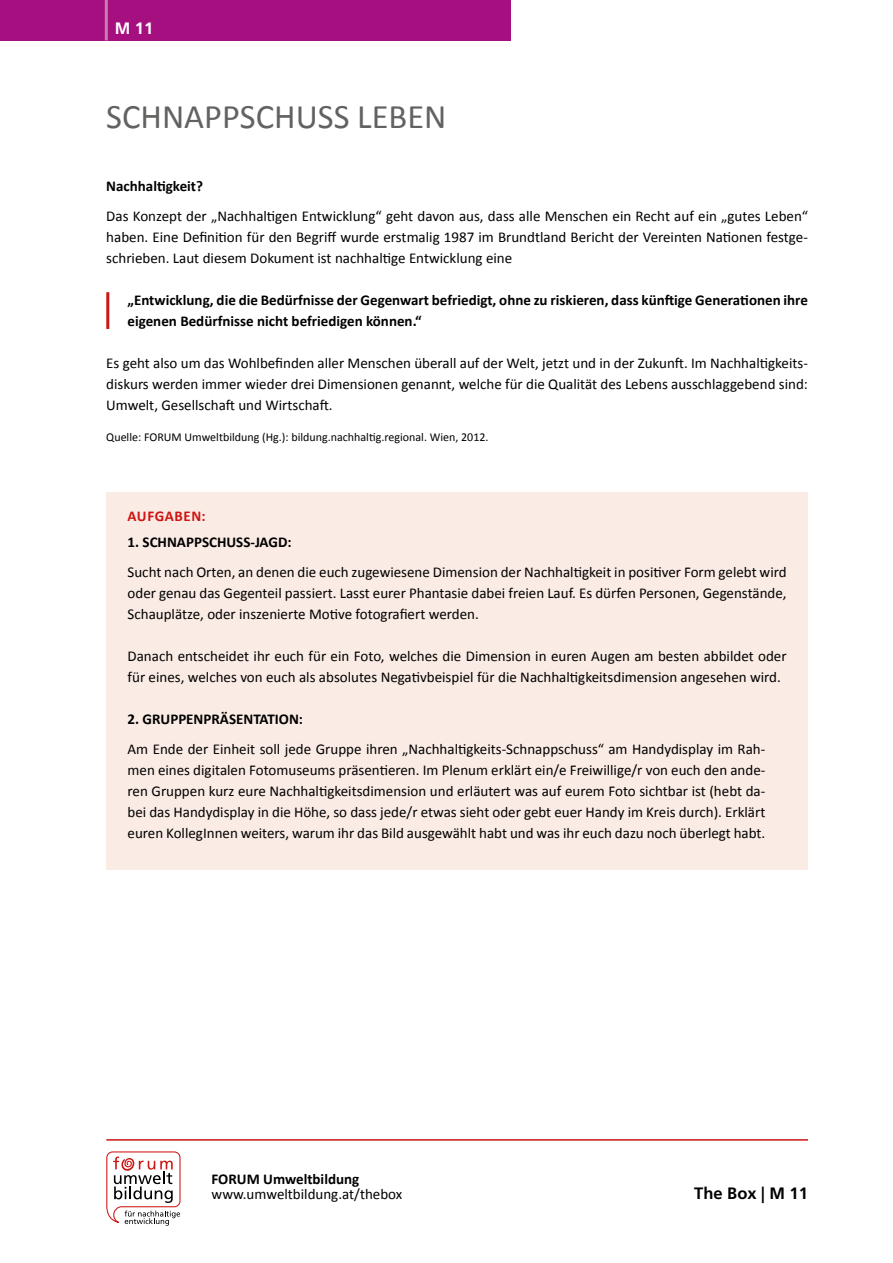
<style>
.page{position:relative;width:893px;height:1263px;background:#fff}
.page>*{position:absolute;margin:0;border:0;box-sizing:border-box;transform-origin:0 0}
.t1{font:34.5px "Calibri";color:#626261}
.t2{font:700 16.5px "Frutiger LT Pro";color:#000}
.t3{font:700 16.5px "Frutiger LT Pro";color:#fff}
.t4{font:15px/21px "Calibri";color:#000;text-align:justify}
.t5{font:700 15px/21px "Calibri";color:#000}
.t6{font:700 15px "Calibri";letter-spacing:.04em;color:#cd1513}
.t7{font:12px "Calibri";color:#000}
</style>
<div class="page">
<svg style="left:106px;top:1151px;width:75px;height:75px"></svg>
<hr style="left:106px;top:1139px;width:702px;height:2px;background:#cd1513">
<div style="left:0;top:0;width:510px;height:40px;background:#a60f80"></div>
<hr style="left:105px;top:0;width:3px;height:40px;background:#c67db4">
<hr style="left:106px;top:292px;width:3px;height:37px;background:#cd1513">
<div style="left:106px;top:492px;width:702px;height:377px;background:#faebe4"></div>
<p class="t3" style="left:115px;top:19px;width:40px">M 11</p>
<h1 class="t1" style="left:106px;top:95px;width:342px">SCHNAPPSCHUSS LEBEN</h1>
<p class="t5" style="left:106px;top:175px;width:98px">Nachhaltigkeit?</p>
<p class="t4" style="left:106px;top:205px;width:703px">Das Konzept der „Nachhaltigen Entwicklung“ geht davon aus, dass alle Menschen ein Recht auf ein „gutes Leben“ haben. Eine Definition für den Begriff wurde erstmalig 1987 im Brundtland Bericht der Vereinten Nationen festge&shy;schrieben. Laut diesem Dokument ist nachhaltige Entwicklung eine</p>
<p class="t5" style="left:128px;top:289px;width:682px">„Entwicklung, die die Bedürfnisse der Gegenwart befriedigt, ohne zu riskieren, dass künftige Generationen ihre eigenen Bedürfnisse nicht befriedigen können.“</p>
<p class="t4" style="left:106px;top:352px;width:703px">Es geht also um das Wohlbefinden aller Menschen überall auf der Welt, jetzt und in der Zukunft. Im Nachhaltigkeits&shy;diskurs werden immer wieder drei Dimensionen genannt, welche für die Qualität des Lebens ausschlaggebend sind:<br>Umwelt, Gesellschaft und Wirtschaft.</p>
<p class="t7" style="left:106px;top:430px;width:384px">Quelle: FORUM Umweltbildung (Hg.): bildung.nachhaltig.regional. Wien, 2012.</p>
<p class="t6" style="left:128px;top:506px;width:80px">AUFGABEN:</p>
<p class="t5" style="left:128px;top:531px;width:166px">1. SCHNAPPSCHUSS-JAGD:</p>
<p class="t4" style="left:128px;top:561px;width:661px">Sucht nach Orten, an denen die euch zugewiesene Dimension der Nachhaltigkeit in positiver Form gelebt wird oder genau das Gegenteil passiert. Lasst eurer Phantasie dabei freien Lauf. Es dürfen Personen, Gegenstände, Schauplätze, oder inszenierte Motive fotografiert werden.</p>
<p class="t4" style="left:128px;top:645px;width:661px">Danach entscheidet ihr euch für ein Foto, welches die Dimension in euren Augen am besten abbildet oder für eines, welches von euch als absolutes Negativbeispiel für die Nachhaltigkeitsdimension angesehen wird.</p>
<p class="t5" style="left:128px;top:708px;width:177px">2. GRUPPENPRÄSENTATION:</p>
<p class="t4" style="left:128px;top:738px;width:639px">Am Ende der Einheit soll jede Gruppe ihren „Nachhaltigkeits-Schnappschuss“ am Handydisplay im Rah&shy;men eines digitalen Fotomuseums präsentieren. Im Plenum erklärt ein/e Freiwillige/r von euch den ande&shy;ren Gruppen kurz eure Nachhaltigkeitsdimension und erläutert was auf eurem Foto sichtbar ist (hebt da&shy;bei das Handydisplay in die Höhe, so dass jede/r etwas sieht oder gebt euer Handy im Kreis durch). Erklärt euren KollegInnen weiters, warum ihr das Bild ausgewählt habt und was ihr euch dazu noch überlegt habt.</p>
<p class="t5" style="left:212px;top:1168px;width:149px">FORUM Umweltbildung</p>
<p class="t4" style="left:212px;top:1183px;width:192px">www.umweltbildung.at/thebox</p>
<p class="t2" style="left:694px;top:1184px;width:115px">The Box | M 11</p>
</div>
